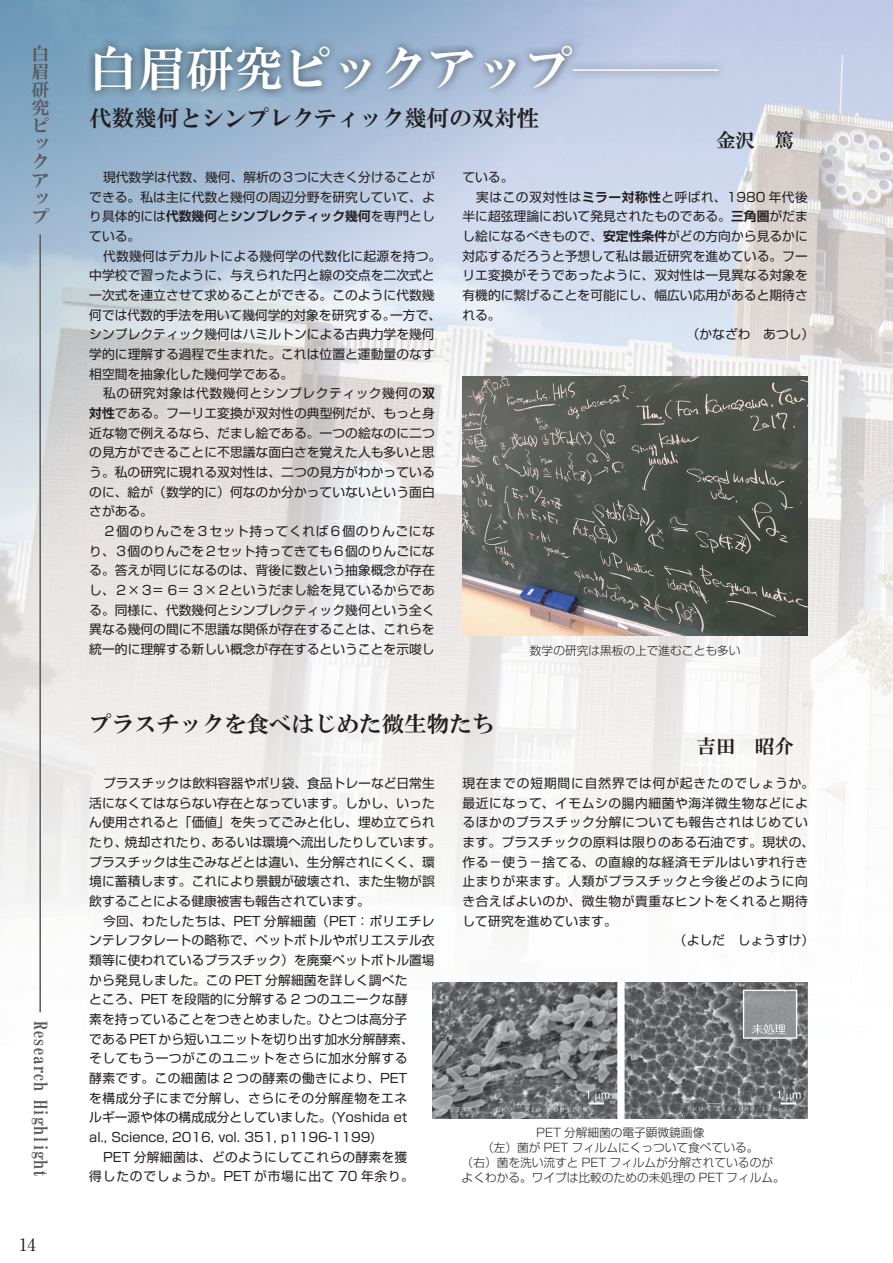
<style>
.page{position:relative;width:893px;height:1263px;background:#fff}
.page>*{position:absolute;margin:0;border:0;box-sizing:border-box;transform-origin:0 0}
.t1{font:48.3px "HG Mincho E";color:#fff}
.t2{font:22.5px "HG Mincho E";color:#231f20}
.t3{font:19.5px "HG Mincho E";color:#231f20}
.t4{font:18px/18px "HG Mincho E";letter-spacing:-.025em;color:#57585a;text-align:justify}
.t5{font:16.95px "Ryumin Pr 6 N";color:#231f20}
.t6{font:12.75px/19.6px "Shin Go Pr 6 N";letter-spacing:.005em;color:#231f20;text-align:right}
.t7{font:12.75px "Shin Go Pr 6 N";letter-spacing:.045em;color:#231f20}
.t8{font:12.75px "Shin Go Pr 6 N";letter-spacing:.04em;color:#231f20}
.t9{font:12.75px "Shin Go Pr 6 N";letter-spacing:.03em;color:#231f20}
.t10{font:12.75px "Shin Go Pr 6 N";letter-spacing:.025em;color:#231f20}
.t11{font:700 12.75px "Shin Go Pr 6 N De";letter-spacing:.005em;color:#231f20}
.t12{font:12.75px "Shin Go Pr 6 N";letter-spacing:.035em;color:#231f20}
.t13{font:12.75px "Shin Go Pr 6 N";letter-spacing:.065em;color:#231f20}
.t14{font:12.75px "Shin Go Pr 6 N";letter-spacing:.06em;color:#231f20}
.t15{font:300 11.7px "Shin Go Pr 6 N";color:#231f20}
.s1{font-family:"Shin Go Pr 6 N";font-weight:400}
.s2{font-family:"Shin Go Pr 6 N De";font-weight:700}
</style>
<div class="page">
<img style="left:0;top:0;width:93px;height:1013px">
<img style="left:680px;top:40px;width:212px;height:1079px">
<img style="left:93px;top:100px;width:587px;height:1019px">
<img style="left:892px;top:1px;width:1px;height:575px">
<img style="left:892px;top:576px;width:1px;height:217px">
<hr style="left:39px;top:234px;width:2px;height:778px;background:#57585a">
<img style="left:86px;top:37px;width:641px;height:63px">
<hr style="left:573px;top:69px;width:145px;height:2px;background:#fff">
<img style="left:462px;top:377px;width:346px;height:259px">
<img style="left:433px;top:982px;width:375px;height:136px">
<h3 class="t4" style="left:32px;top:45px;width:19px">白眉研究ピックアップ</h3>
<h3 class="t4" style="left:50px;top:1021px;width:158px;rotate:90deg">Research Highlight</h3>
<h3 class="t5" style="left:19px;top:1231px;width:19px">14</h3>
<h1 class="t1" style="left:89px;top:44px;width:485px">白眉研究ピックアップ</h1>
<h2 class="t2" style="left:89px;top:106px;width:451px">代数幾何とシンプレクティック幾何の双対性</h2>
<h3 class="t3" style="left:716px;top:130px;width:79px">金沢　篤</h3>
<p class="t6" style="left:89px;top:166px;width:347px">現代数学は代数、幾何、解析の３つに大きく分けることができる。私は主に代数と幾何の周辺分野を研究していて、よ</p>
<p class="t11" style="left:89px;top:206px;width:347px"><span class="s1">り具体的には</span>代数幾何<span class="s1">と</span>シンプレクティック幾何<span class="s1">を専門とし</span></p>
<p class="t6" style="left:89px;top:225px;width:53px">ている。</p>
<p class="t6" style="left:103px;top:245px;width:340px">代数幾何はデカルトによる幾何学の代数化に起源を持つ。</p>
<p class="t6" style="left:89px;top:265px;width:347px">中学校で習ったように、与えられた円と線の交点を二次式と</p>
<p class="t6" style="left:89px;top:284px;width:347px">一次式を連立させて求めることができる。このように代数幾</p>
<p class="t6" style="left:89px;top:304px;width:353px">何では代数的手法を用いて幾何学的対象を研究する。一方で、</p>
<p class="t6" style="left:89px;top:324px;width:347px">シンプレクティック幾何はハミルトンによる古典力学を幾何</p>
<p class="t6" style="left:89px;top:343px;width:347px">学的に理解する過程で生まれた。これは位置と運動量のなす</p>
<p class="t6" style="left:89px;top:363px;width:206px">相空間を抽象化した幾何学である。</p>
<p class="t8" style="left:103px;top:383px;width:333px">私の研究対象は代数幾何とシンプレクティック幾何の<span class="s2">双</span></p>
<p class="t6" style="left:89px;top:402px;width:347px"><span class="s2">対性</span>である。フーリエ変換が双対性の典型例だが、もっと身</p>
<p class="t6" style="left:89px;top:422px;width:347px">近な物で例えるなら、だまし絵である。一つの絵なのに二つ</p>
<p class="t6" style="left:89px;top:442px;width:347px">の見方ができることに不思議な面白さを覚えた人も多いと思</p>
<p class="t6" style="left:89px;top:461px;width:347px">う。私の研究に現れる双対性は、二つの見方がわかっている</p>
<p class="t6" style="left:89px;top:481px;width:347px">のに、絵が（数学的に）何なのか分かっていないという面白</p>
<p class="t6" style="left:89px;top:501px;width:65px">さがある。</p>
<p class="t8" style="left:103px;top:521px;width:333px">２個のりんごを３セット持ってくれば６個のりんごにな</p>
<p class="t6" style="left:89px;top:540px;width:347px">り、３個のりんごを２セット持ってきても６個のりんごにな</p>
<p class="t6" style="left:89px;top:560px;width:347px">る。答えが同じになるのは、背後に数という抽象概念が存在</p>
<p class="t6" style="left:89px;top:579px;width:347px">し、２×３= ６= ３×２というだまし絵を見ているからであ</p>
<p class="t6" style="left:89px;top:599px;width:347px">る。同様に、代数幾何とシンプレクティック幾何という全く</p>
<p class="t6" style="left:89px;top:619px;width:347px">異なる幾何の間に不思議な関係が存在することは、これらを</p>
<p class="t6" style="left:89px;top:638px;width:347px">統一的に理解する新しい概念が存在するということを示唆し</p>
<p class="t6" style="left:462px;top:166px;width:53px">ている。</p>
<p class="t12" style="left:476px;top:186px;width:333px">実はこの双対性は<span class="s2">ミラー対称性</span>と呼ばれ、1980 年代後</p>
<p class="t6" style="left:462px;top:206px;width:347px">半に超弦理論において発見されたものである。<span class="s2">三角圏</span>がだま</p>
<p class="t6" style="left:462px;top:225px;width:347px">し絵になるべきもので、<span class="s2">安定性条件</span>がどの方向から見るかに</p>
<p class="t6" style="left:462px;top:245px;width:347px">対応するだろうと予想して私は最近研究を進めている。フー</p>
<p class="t6" style="left:462px;top:265px;width:347px">リエ変換がそうであったように、双対性は一見異なる対象を</p>
<p class="t6" style="left:462px;top:284px;width:347px">有機的に繋げることを可能にし、幅広い応用があると期待さ</p>
<p class="t6" style="left:462px;top:304px;width:40px">れる。</p>
<p class="t6" style="left:687px;top:324px;width:129px">（かなざわ　あつし）</p>
<p class="t15" style="left:530px;top:641px;width:212px">数学の研究は黒板の上で進むことも多い</p>
<h2 class="t2" style="left:89px;top:712px;width:406px">プラスチックを食べはじめた微生物たち</h2>
<h3 class="t3" style="left:697px;top:736px;width:99px">吉田　昭介</h3>
<p class="t6" style="left:89px;top:772px;width:353px;text-align:left;text-indent:14px">プラスチックは飲料容器やポリ袋、食品トレーなど日常生活になくてはならない存在となっています。しかし、いったん使用されると「価値」を失ってごみと化し、埋め立てられたり、焼却されたり、あるいは環境へ流出したりしています。プラスチックは生ごみなどとは違い、生分解されにくく、環境に蓄積します。これにより景観が破壊され、また生物が誤飲することによる健康被害も報告されています。</p>
<p class="t9" style="left:103px;top:910px;width:333px">今回、わたしたちは、PET 分解細菌（PET：ポリエチレ</p>
<p class="t6" style="left:89px;top:930px;width:347px">ンテレフタレートの略称で、ペットボトルやポリエステル衣</p>
<p class="t6" style="left:89px;top:949px;width:347px">類等に使われているプラスチック）を廃棄ペットボトル置場</p>
<p class="t6" style="left:89px;top:969px;width:320px">から発見しました。この PET 分解細菌を詳しく調べた</p>
<p class="t6" style="left:89px;top:989px;width:320px">ところ、PET を段階的に分解する 2 つのユニークな酵</p>
<p class="t6" style="left:89px;top:1008px;width:320px">素を持っていることをつきとめました。ひとつは高分子</p>
<p class="t6" style="left:89px;top:1028px;width:326px">であるPETから短いユニットを切り出す加水分解酵素、</p>
<p class="t8" style="left:89px;top:1048px;width:320px">そしてもう一つがこのユニットをさらに加水分解する</p>
<p class="t9" style="left:89px;top:1068px;width:320px">酵素です。この細菌は 2 つの酵素の働きにより、PET</p>
<p class="t8" style="left:89px;top:1087px;width:319px">を構成分子にまで分解し、さらにその分解産物をエネ</p>
<p class="t6" style="left:89px;top:1107px;width:320px">ルギー源や体の構成成分としていました。(Yoshida et</p>
<p class="t6" style="left:89px;top:1126px;width:287px">al., Science, 2016, vol. 351, p1196-1199)</p>
<p class="t10" style="left:103px;top:1146px;width:306px">PET 分解細菌は、どのようにしてこれらの酵素を獲</p>
<p class="t14" style="left:89px;top:1166px;width:326px">得したのでしょうか。PET が市場に出て 70 年余り。</p>
<p class="t13" style="left:462px;top:773px;width:353px">現在までの短期間に自然界では何が起きたのでしょうか。</p>
<p class="t7" style="left:462px;top:792px;width:347px">最近になって、イモムシの腸内細菌や海洋微生物などによ</p>
<p class="t7" style="left:462px;top:812px;width:347px">るほかのプラスチック分解についても報告されはじめてい</p>
<p class="t10" style="left:462px;top:832px;width:353px">ます。プラスチックの原料は限りのある石油です。現状の、</p>
<p class="t7" style="left:462px;top:851px;width:347px">作る－使う－捨てる、の直線的な経済モデルはいずれ行き</p>
<p class="t7" style="left:462px;top:871px;width:347px">止まりが来ます。人類がプラスチックと今後どのように向</p>
<p class="t7" style="left:462px;top:891px;width:347px">き合えばよいのか、微生物が貴重なヒントをくれると期待</p>
<p class="t6" style="left:462px;top:910px;width:156px">して研究を進めています。</p>
<p class="t6" style="left:674px;top:930px;width:142px">（よしだ　しょうすけ）</p>
<p class="t15" style="left:536px;top:1123px;width:170px">PET 分解細菌の電子顕微鏡画像</p>
<p class="t15" style="left:482px;top:1138px;width:278px">（左）菌が PET フィルムにくっついて食べている。</p>
<p class="t15" style="left:462px;top:1153px;width:313px">（右）菌を洗い流すと PET フィルムが分解されているのが</p>
<p class="t15" style="left:462px;top:1168px;width:325px">よくわかる。ワイプは比較のための未処理の PET フィルム。</p>
</div>
